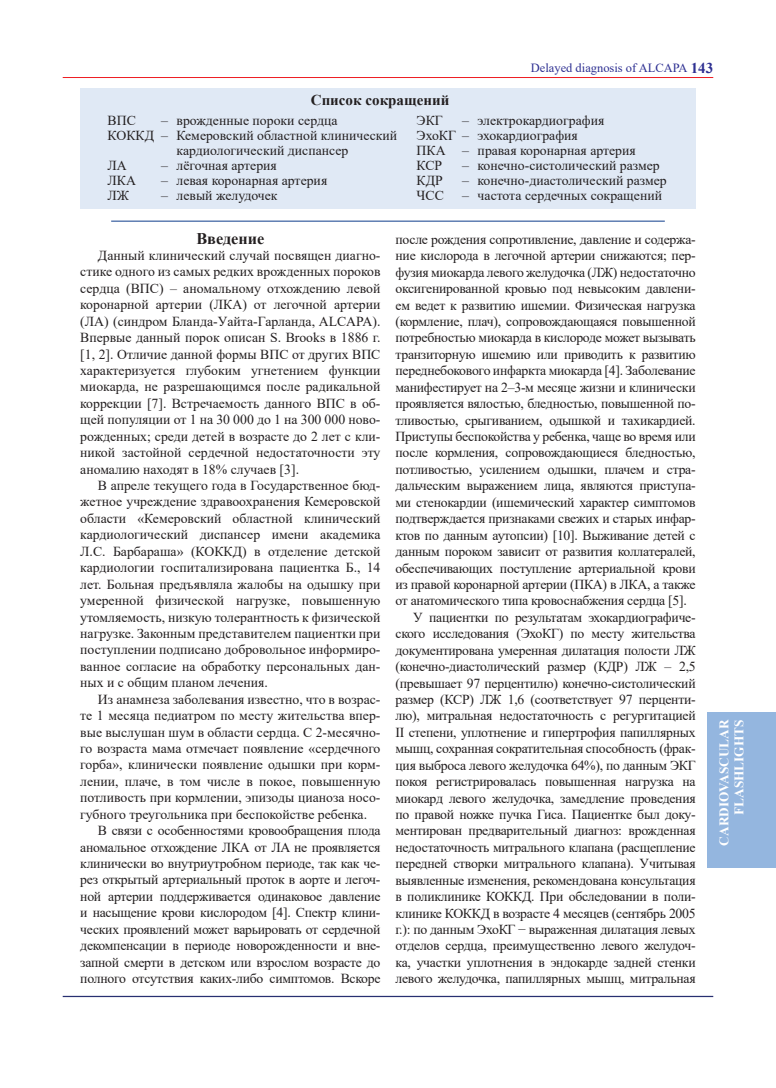
<style>
.page{position:relative;width:776px;height:1088px;background:#fff}
.page>*{position:absolute;margin:0;border:0;box-sizing:border-box;transform-origin:0 0}
.t1{font:700 16.25px "Times New Roman";color:#231f20}
.t2{font:700 15px "Times New Roman";color:#231f20}
.t3{font:13.75px/16.4px "Times New Roman";letter-spacing:-.02em;color:#231f20;text-align:justify}
.t4{font:13.75px/15px "Times New Roman";color:#231f20}
.t5{font:700 13.25px/15px "Times New Roman";color:#fff;text-align:right}
.t6{font:12.5px "Times New Roman";color:#2e3092}
.s1{font-weight:700;font-size:15px}
</style>
<div class="page">
<hr style="left:63px;top:77px;width:650px;height:1px;background:#ee1d23">
<hr style="left:63px;top:996px;width:650px;height:1px;background:#283071">
<hr style="left:111px;top:221px;width:554px;height:1px;background:#0f3d8c">
<div style="left:80px;top:89px;width:616px;height:120px;background:#e0e9f5"></div>
<div style="left:707px;top:712px;width:69px;height:156px;background:#94b6df"></div>
<p class="t4" style="left:108px;top:112px;width:48px">ВПС<br>КОККД</p>
<p class="t3" style="left:108px;top:157px;width:30px;line-height:15px;text-align:left">ЛА<br>ЛКА<br>ЛЖ</p>
<p class="t3" style="left:161px;top:112px;width:8px;line-height:15px">– –</p>
<p class="t3" style="left:161px;top:157px;width:8px;line-height:15px">– – –</p>
<p class="t2" style="left:311px;top:89px;width:140px">Список сокращений</p>
<p class="t4" style="left:177px;top:112px;width:222px">врожденные пороки сердца<br>Кемеровский областной клинический кардиологический диспансер лёгочная артерия<br>левая коронарная артерия<br>левый желудочек</p>
<p class="t4" style="left:417px;top:112px;width:54px">ЭКГ<br>ЭхоКГ –<br>ПКА<br>КСР<br>КДР<br>ЧСС</p>
<p class="t3" style="left:462px;top:105px;width:8px;line-height:30px">– –</p>
<p class="t3" style="left:462px;top:157px;width:8px;line-height:15px">– – –</p>
<p class="t6" style="left:531px;top:59px;width:184px">Delayed diagnosis of ALCAPA <span class="s1">143</span></p>
<p class="t4" style="left:478px;top:112px;width:191px">электрокардиография эхокардиография<br>правая коронарная артерия конечно-систолический размер конечно-диастолический размер частота сердечных сокращений</p>
<p class="t1" style="left:196px;top:226px;width:69px">Введение</p>
<p class="t3" style="left:80px;top:247px;width:302px;text-indent:18px">Данный клинический случай посвящен диагно&shy;стике одного из самых редких врожденных пороков сердца (ВПС) – аномальному отхождению левой коронарной артерии (ЛКА) от легочной артерии (ЛА) (синдром Бланда-Уайта-Гарланда, ALCAPA).<br>Впервые данный порок описан S. Brooks в 1886 г. [1, 2]. Отличие данной формы ВПС от других ВПС характеризуется глубоким угнетением функции миокарда, не разрешающимся после радикальной коррекции [7]. Встречаемость данного ВПС в об&shy;щей популяции от 1 на 30 000 до 1 на 300 000 ново&shy;рожденных; среди детей в возрасте до 2 лет с кли&shy;никой застойной сердечной недостаточности эту аномалию находят в 18% случаев [3].</p>
<p class="t3" style="left:80px;top:477px;width:302px;text-indent:18px">В апреле текущего года в Государственное бюд&shy;жетное учреждение здравоохранения Кемеровской области «Кемеровский областной клинический кардиологический диспансер имени академика Л.С. Барбараша» (КОККД) в отделение детской кардиологии госпитализирована пациентка Б., 14 лет. Больная предъявляла жалобы на одышку при умеренной физической нагрузке, повышенную утомляемость, низкую толерантность к физической нагрузке. Законным представителем пациентки при поступлении подписано добровольное информиро&shy;ванное согласие на обработку персональных дан&shy;ных и с общим планом лечения.</p>
<p class="t4" style="left:98px;top:691px;width:284px">Из анамнеза заболевания известно, что в возрас-</p>
<p class="t4" style="left:80px;top:707px;width:302px">те 1 месяца педиатром по месту жительства впер-</p>
<p class="t4" style="left:80px;top:724px;width:302px">вые выслушан шум в области сердца. С 2-месячно-</p>
<p class="t4" style="left:80px;top:740px;width:302px">го возраста мама отмечает появление «сердечного</p>
<p class="t4" style="left:80px;top:757px;width:302px">горба», клинически появление одышки при корм-</p>
<p class="t4" style="left:80px;top:773px;width:302px">лении, плаче, в том числе в покое, повышенную</p>
<p class="t4" style="left:80px;top:790px;width:302px">потливость при кормлении, эпизоды цианоза носо-</p>
<p class="t4" style="left:80px;top:806px;width:288px">губного треугольника при беспокойстве ребенка.</p>
<p class="t3" style="left:98px;top:822px;width:284px">В связи с особенностями кровообращения плода</p>
<p class="t3" style="left:80px;top:838px;width:302px">аномальное отхождение ЛКА от ЛA не проявляется</p>
<p class="t3" style="left:80px;top:855px;width:302px">клинически во внутриутробном периоде, так как че-</p>
<p class="t3" style="left:80px;top:871px;width:302px">рез открытый артериальный проток в аорте и легоч-</p>
<p class="t3" style="left:80px;top:888px;width:302px">ной артерии поддерживается одинаковое давление</p>
<p class="t3" style="left:80px;top:904px;width:302px">и насыщение крови кислородом [4]. Спектр клини-</p>
<p class="t3" style="left:80px;top:920px;width:302px">ческих проявлений может варьировать от сердечной</p>
<p class="t3" style="left:80px;top:937px;width:302px">декомпенсации в периоде новорожденности и вне-</p>
<p class="t3" style="left:80px;top:953px;width:302px">запной смерти в детском или взрослом возрасте до</p>
<p class="t3" style="left:80px;top:970px;width:302px">полного отсутствия каких-либо симптомов. Вскоре</p>
<p class="t3" style="left:395px;top:231px;width:302px">после рождения сопротивление, давление и содержа-</p>
<p class="t3" style="left:395px;top:247px;width:302px">ние кислорода в легочной артерии снижаются; пер-</p>
<p class="t3" style="left:395px;top:263px;width:302px">фузия миокарда левого желудочка (ЛЖ) недостаточно</p>
<p class="t3" style="left:395px;top:280px;width:302px">оксигенированной кровью под невысоким давлени-</p>
<p class="t3" style="left:395px;top:296px;width:302px">ем ведет к развитию ишемии. Физическая нагрузка</p>
<p class="t3" style="left:395px;top:313px;width:302px">(кормление, плач), сопровождающаяся повышенной</p>
<p class="t3" style="left:395px;top:329px;width:302px">потребностью миокарда в кислороде может вызывать</p>
<p class="t3" style="left:395px;top:346px;width:302px">транзиторную ишемию или приводить к развитию</p>
<p class="t3" style="left:395px;top:362px;width:302px">переднебокового инфаркта миокарда [4]. Заболевание</p>
<p class="t3" style="left:395px;top:378px;width:302px">манифестирует на 2–3-м месяце жизни и клинически</p>
<p class="t3" style="left:395px;top:395px;width:302px">проявляется вялостью, бледностью, повышенной по-</p>
<p class="t3" style="left:395px;top:411px;width:302px">тливостью, срыгиванием, одышкой и тахикардией.</p>
<p class="t3" style="left:395px;top:428px;width:302px">Приступы беспокойства у ребенка, чаще во время или</p>
<p class="t3" style="left:395px;top:444px;width:302px">после кормления, сопровождающиеся бледностью,</p>
<p class="t3" style="left:395px;top:461px;width:302px">потливостью, усилением одышки, плачем и стра-</p>
<p class="t3" style="left:395px;top:477px;width:302px">дальческим выражением лица, являются приступа-</p>
<p class="t3" style="left:395px;top:493px;width:302px">ми стенокардии (ишемический характер симптомов</p>
<p class="t3" style="left:395px;top:510px;width:302px">подтверждается признаками свежих и старых инфар-</p>
<p class="t3" style="left:395px;top:526px;width:302px">ктов по данным аутопсии) [10]. Выживание детей с</p>
<p class="t3" style="left:395px;top:543px;width:302px">данным пороком зависит от развития коллатералей,</p>
<p class="t3" style="left:395px;top:559px;width:302px">обеспечивающих поступление артериальной крови</p>
<p class="t3" style="left:395px;top:576px;width:302px">из правой коронарной артерии (ПКА) в ЛКA, а также</p>
<p class="t3" style="left:395px;top:592px;width:293px">от анатомического типа кровоснабжения сердца [5].</p>
<p class="t3" style="left:413px;top:608px;width:284px">У пациентки по результатам эхокардиографиче-</p>
<p class="t3" style="left:395px;top:625px;width:302px">ского исследования (ЭхоКГ) по месту жительства</p>
<p class="t3" style="left:395px;top:641px;width:302px">документирована умеренная дилатация полости ЛЖ</p>
<p class="t3" style="left:395px;top:658px;width:302px">(конечно-диастолический размер (КДР) ЛЖ – 2,5</p>
<p class="t3" style="left:395px;top:674px;width:302px">(превышает 97 перцентилю) конечно-систолический</p>
<p class="t3" style="left:395px;top:691px;width:302px">размер (КСР) ЛЖ 1,6 (соответствует 97 перценти-</p>
<p class="t3" style="left:395px;top:707px;width:302px">лю), митральная недостаточность с регургитацией</p>
<p class="t3" style="left:395px;top:723px;width:302px">II степени, уплотнение и гипертрофия папиллярных</p>
<p class="t3" style="left:395px;top:740px;width:302px">мышц, сохранная сократительная способность (фрак-</p>
<p class="t3" style="left:395px;top:756px;width:302px">ция выброса левого желудочка 64%), по данным ЭКГ</p>
<p class="t3" style="left:395px;top:773px;width:302px">покоя регистрировалась повышенная нагрузка на</p>
<p class="t3" style="left:395px;top:789px;width:302px">миокард левого желудочка, замедление проведения</p>
<p class="t3" style="left:395px;top:806px;width:302px">по правой ножке пучка Гиса. Пациентке был доку-</p>
<p class="t3" style="left:395px;top:822px;width:302px">ментирован предварительный диагноз: врожденная</p>
<p class="t3" style="left:395px;top:839px;width:302px">недостаточность митрального клапана (расщепление</p>
<p class="t3" style="left:395px;top:855px;width:302px">передней створки митрального клапана). Учитывая</p>
<p class="t3" style="left:395px;top:871px;width:302px">выявленные изменения, рекомендована консультация</p>
<p class="t3" style="left:395px;top:888px;width:302px">в поликлинике КОККД. При обследовании в поли-</p>
<p class="t3" style="left:395px;top:904px;width:302px">клинике КОККД в возрасте 4 месяцев (сентябрь 2005</p>
<p class="t3" style="left:395px;top:921px;width:302px">г.): по данным ЭхоКГ − выраженная дилатация левых</p>
<p class="t3" style="left:395px;top:937px;width:302px">отделов сердца, преимущественно левого желудоч-</p>
<p class="t3" style="left:395px;top:954px;width:302px">ка, участки уплотнения в эндокарде задней стенки</p>
<p class="t3" style="left:395px;top:970px;width:302px">левого желудочка, папиллярных мышц, митральная</p>
<p class="t5" style="left:716px;top:845px;width:127px;rotate:-90deg">CARDIOVASCULAR<br>FLASHLIGHTS</p>
</div>
